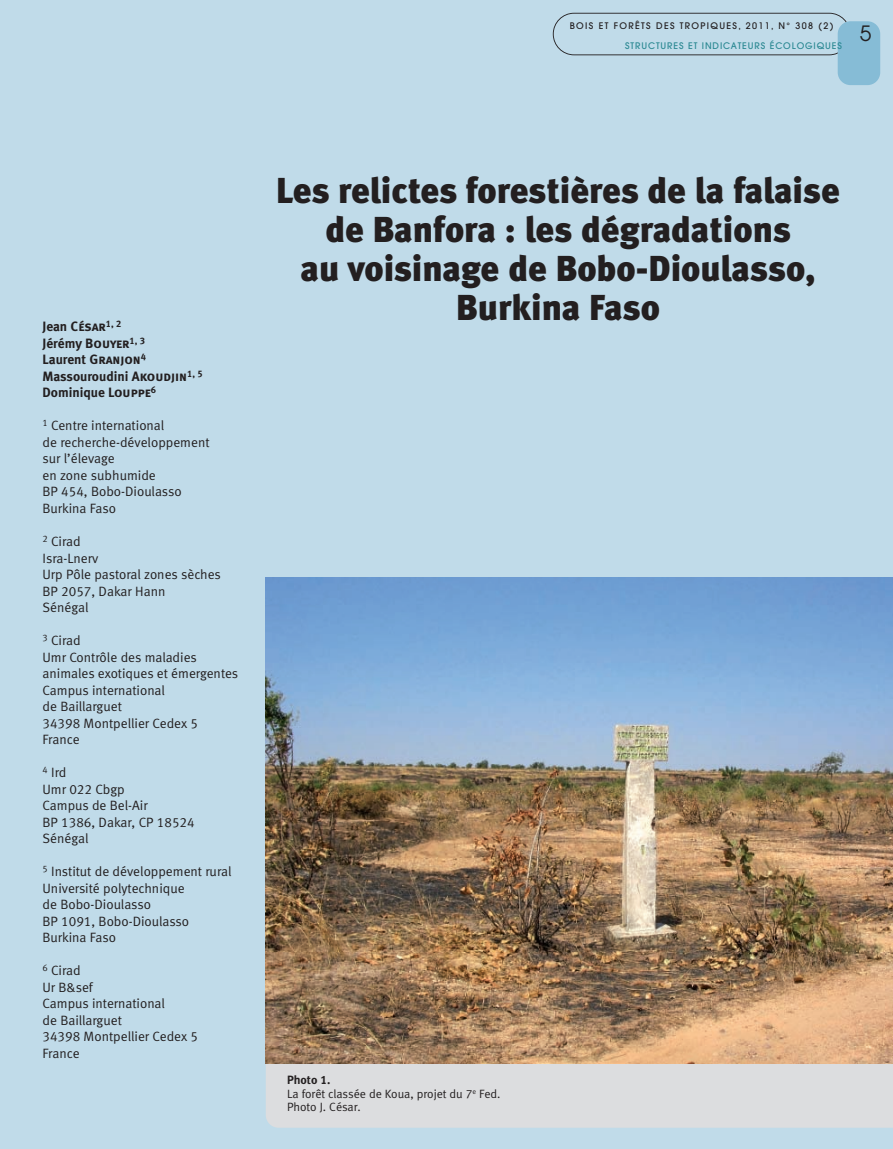
<style>
.page{position:relative;width:893px;height:1149px;background:#fff}
.page>*{position:absolute;margin:0;border:0;box-sizing:border-box;transform-origin:0 0}
.t1{font:36px/39px "Meta Black LF";color:#231f20;text-align:center}
.t2{font:21px "Avant Garde";color:#231f20}
.t3{font:13.5px/16.5px "Meta Normal LF";color:#231f20}
.t4{font:13.5px/16.5px "Meta Bold LF";color:#231f20}
.t5{font:13.5px "Meta Bold LF Caps";color:#231f20}
.t6{font:12px/13.5px "Meta Normal LF";color:#231f20}
.t7{font:12px "Meta Bold LF";color:#231f20}
.t8{font:500 9px "Avant Garde";letter-spacing:.15em;color:#231f20}
.t9{font:500 9px "Avant Garde";letter-spacing:.1em;color:#2c8993}
.s1{font-family:"Meta Bold LF"}
.s2{font-family:"Meta Bold LF Caps"}
</style>
<div class="page">
<div style="left:0;top:0;width:893px;height:1148px;background:#c0dbe9"></div>
<div style="left:266px;top:1063px;width:627px;height:64px;background:#dcdddf"></div>
<img style="left:266px;top:577px;width:627px;height:486px">
<svg style="left:553px;top:13px;width:294px;height:42px"></svg>
<div style="left:838px;top:21px;width:42px;height:64px;background:#86bcd6;border-radius:13px"></div>
<p class="t8" style="left:570px;top:23px;width:265px">BOIS ET FORÊTS DES TROPIQUES, 2011, N° 308 (2)</p>
<h2 class="t2" style="left:860px;top:26px;width:13px">5</h2>
<p class="t9" style="left:625px;top:42px;width:218px">STRUCTURES ET INDICATEURS ÉCOLOGIQUES</p>
<p class="t5" style="left:43px;top:322px;width:81px"><span class="s1">Jean</span> César<sup>1,</sup> <sup>2</sup></p>
<p class="t4" style="left:43px;top:336px;width:162px">Jérémy <span class="s2">Bouyer</span><sup>1,</sup> <sup>3<br></sup>Laurent <span class="s2">Granjon</span><sup>4<br></sup>Massouroudini <span class="s2">Akoudjin</span><sup>1,</sup> <sup>5<br></sup>Dominique <span class="s2">Louppe</span><sup>6</sup></p>
<p class="t3" style="left:43px;top:418px;width:169px"><sup>1</sup> Centre international<br>de recherche-développement sur l’élevage<br>en zone subhumide<br>BP 454, Bobo-Dioulasso<br>Burkina Faso</p>
<p class="t3" style="left:43px;top:534px;width:180px"><sup>2</sup> Cirad<br>Isra-Lnerv<br>Urp Pôle pastoral zones sèches<br>BP 2057, Dakar Hann<br>Sénégal</p>
<p class="t3" style="left:43px;top:633px;width:197px"><sup>3</sup> Cirad<br>Umr Contrôle des maladies animales exotiques et émergentes<br>Campus international<br>de Baillarguet<br>34398 Montpellier Cedex 5<br>France</p>
<p class="t3" style="left:43px;top:765px;width:154px"><sup>4</sup> Ird<br>Umr 022 Cbgp<br>Campus de Bel-Air<br>BP 1386, Dakar, CP 18524<br>Sénégal</p>
<p class="t3" style="left:43px;top:864px;width:191px"><sup>5</sup> Institut de développement rural<br>Université polytechnique<br>de Bobo-Dioulasso<br>BP 1091, Bobo-Dioulasso<br>Burkina Faso</p>
<p class="t3" style="left:43px;top:963px;width:157px"><sup>6</sup> Cirad<br>Ur B&amp;sef<br>Campus international<br>de Baillarguet<br>34398 Montpellier Cedex 5<br>France</p>
<h1 class="t1" style="left:276px;top:175px;width:565px">Les relictes forestières de la falaise de Banfora : les dégradations<br>au voisinage de Bobo-Dioulasso,<br>Burkina Faso</h1>
<p class="t7" style="left:287px;top:1075px;width:45px">Photo 1.</p>
<p class="t6" style="left:287px;top:1087px;width:215px">La forêt classée de Koua, projet du 7<sup>e</sup> Fed.<br>Photo J. César.</p>
</div>
